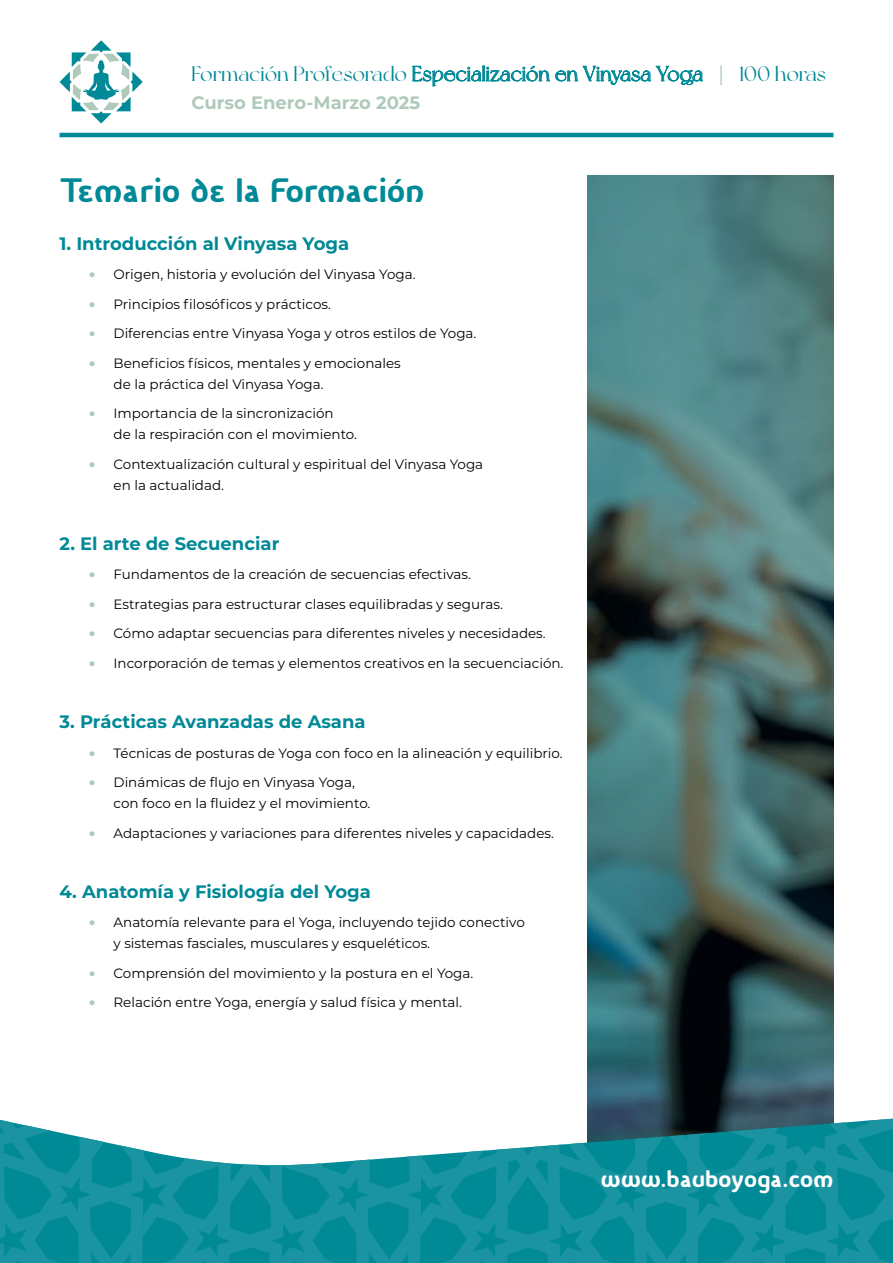
<style>
.page{position:relative;width:893px;height:1263px;background:#fff}
.page>*{position:absolute;margin:0;border:0;box-sizing:border-box;transform-origin:0 0}
.t1{font:700 36px "Vulgat";letter-spacing:-.015em;color:#008996}
.t2{font:700 25.5px "Vulgat";letter-spacing:-.015em;color:#fff}
.t3{font:21px "New York";color:#008996}
.t4{font:700 18px "Montserrat";color:#008996}
.t5{font:700 18px "Montserrat";color:#afcaba}
.t6{font:13.5px/21px "Montserrat";color:#000}
.s1{font-family:"Montserrat Alternates";color:#afcaba}
.s2{font-weight:900;font-size:15px;color:#afcaba}
</style>
<div class="page">
<hr style="left:60px;top:133px;width:773px;height:4px;background:#008996">
<svg style="left:60px;top:40px;width:83px;height:84px"></svg>
<img style="left:587px;top:175px;width:246px;height:943px">
<svg style="left:0;top:1118px;width:893px;height:145px;background:#329da8"></svg>
<h3 class="t3" style="left:192px;top:61px;width:636px">Formación Profesorado Especialización en Vinyasa Yoga <span class="s1">|</span> 100 horas</h3>
<h3 class="t5" style="left:192px;top:90px;width:230px">Curso Enero-Marzo 2025</h3>
<h1 class="t1" style="left:60px;top:170px;width:367px">Temario de la Formación</h1>
<h3 class="t4" style="left:60px;top:230px;width:291px">1. Introducción al Vinyasa Yoga</h3>
<p class="t6" style="left:89px;top:263px;width:328px"><span class="s2">•</span> Origen, historia y evolución del Vinyasa Yoga.</p>
<p class="t6" style="left:89px;top:293px;width:243px"><span class="s2">•</span> Principios filosóficos y prácticos.</p>
<p class="t6" style="left:89px;top:322px;width:389px"><span class="s2">•</span> Diferencias entre Vinyasa Yoga y otros estilos de Yoga.</p>
<p class="t6" style="left:114px;top:352px;width:289px;text-indent:-24px"><span class="s2">•</span> Beneficios físicos, mentales y emocionales de la práctica del Vinyasa Yoga.</p>
<p class="t6" style="left:114px;top:402px;width:245px;text-indent:-24px"><span class="s2">•</span> Importancia de la sincronización<br>de la respiración con el movimiento.</p>
<p class="t6" style="left:114px;top:453px;width:371px;text-indent:-24px"><span class="s2">•</span> Contextualización cultural y espiritual del Vinyasa Yoga en la actualidad.</p>
<h3 class="t4" style="left:60px;top:530px;width:221px">2. El arte de Secuenciar</h3>
<p class="t6" style="left:89px;top:563px;width:383px"><span class="s2">•</span> Fundamentos de la creación de secuencias efectivas.</p>
<p class="t6" style="left:89px;top:593px;width:415px"><span class="s2">•</span> Estrategias para estructurar clases equilibradas y seguras.</p>
<p class="t6" style="left:89px;top:622px;width:458px"><span class="s2">•</span> Cómo adaptar secuencias para diferentes niveles y necesidades.</p>
<p class="t6" style="left:89px;top:652px;width:476px"><span class="s2">•</span> Incorporación de temas y elementos creativos en la secuenciación.</p>
<h3 class="t4" style="left:60px;top:709px;width:308px">3. Prácticas Avanzadas de Asana</h3>
<p class="t6" style="left:89px;top:742px;width:475px"><span class="s2">•</span> Técnicas de posturas de Yoga con foco en la alineación y equilibrio.</p>
<p class="t6" style="left:114px;top:771px;width:258px;text-indent:-24px"><span class="s2">•</span> Dinámicas de flujo en Vinyasa Yoga, con foco en la fluidez y el movimiento.</p>
<p class="t6" style="left:89px;top:822px;width:466px"><span class="s2">•</span> Adaptaciones y variaciones para diferentes niveles y capacidades.</p>
<h3 class="t4" style="left:60px;top:878px;width:313px">4. Anatomía y Fisiología del Yoga</h3>
<p class="t6" style="left:114px;top:911px;width:413px;text-indent:-24px"><span class="s2">•</span> Anatomía relevante para el Yoga, incluyendo tejido conectivo y sistemas fasciales, musculares y esqueléticos.</p>
<p class="t6" style="left:89px;top:962px;width:386px"><span class="s2">•</span> Comprensión del movimiento y la postura en el Yoga.</p>
<p class="t6" style="left:89px;top:991px;width:374px"><span class="s2">•</span> Relación entre Yoga, energía y salud física y mental.</p>
<h2 class="t2" style="left:601px;top:1164px;width:234px">www.bauboyoga.com</h2>
</div>
